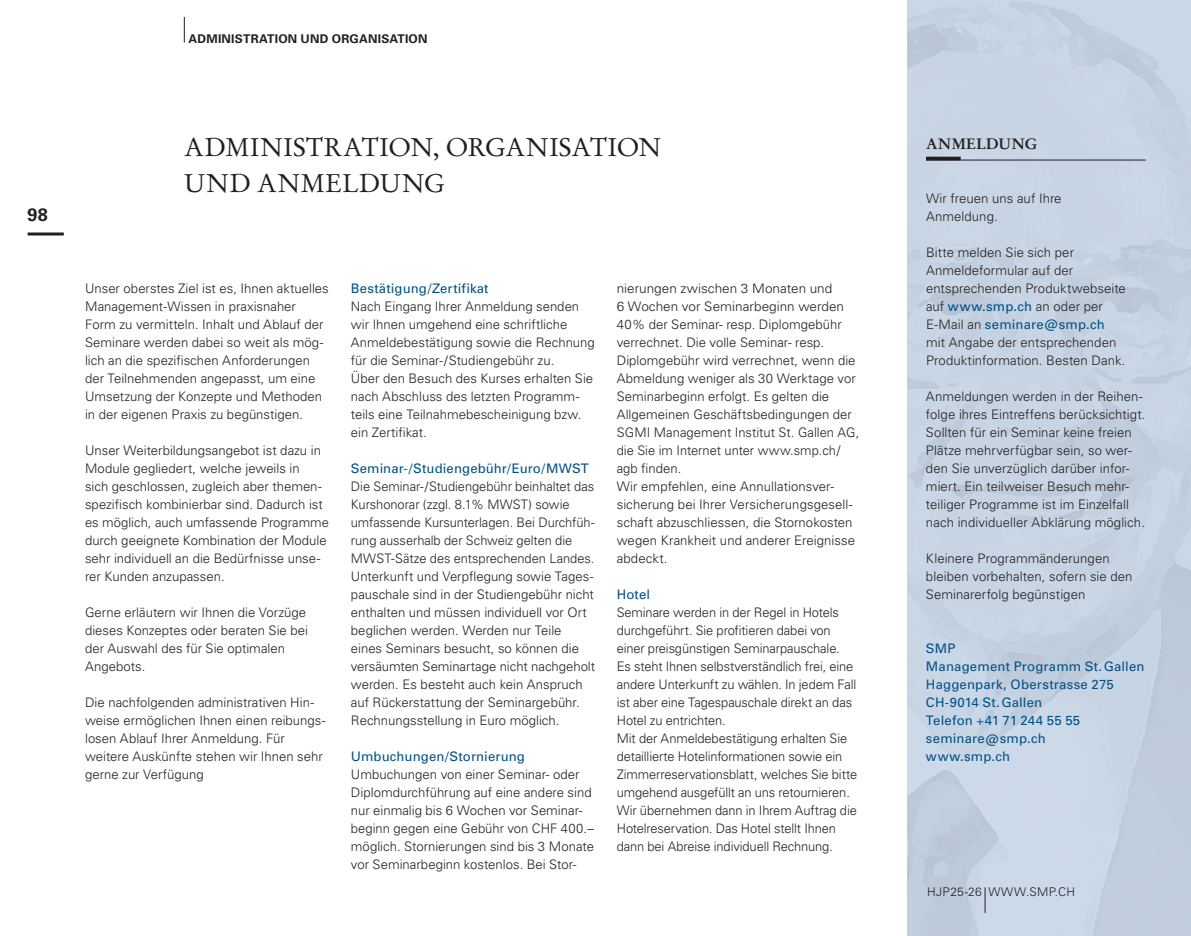
<style>
.page{position:relative;width:1191px;height:936px;background:#fff}
.page>*{position:absolute;margin:0;border:0;box-sizing:border-box;transform-origin:0 0}
.t1{font:25.5px/36px "Stempel Garamond";color:#231f20}
.t2{font:700 18px "Univers";color:#231f20}
.t3{font:700 15px "Stempel Garamond";letter-spacing:.01em;color:#231f20}
.t4{font:300 13.2px/18px "Univers";color:#231f20}
.t5{font:13.2px/18px "Univers";letter-spacing:.01em;color:#005187}
.t6{font:700 12px "Univers";letter-spacing:.02em;color:#231f20}
.t7{font:300 12px "Univers";letter-spacing:.02em;color:#231f20}
.s1{font-weight:400;color:#005187}
</style>
<div class="page">
<div style="left:907px;top:0;width:284px;height:935px;background:#c9d7e8"></div>
<svg style="left:184px;top:17px;width:1px;height:26px"></svg>
<hr style="left:28px;top:232px;width:36px;height:3px;background:#231f20">
<hr style="left:926px;top:160px;width:219px;height:1px;background:#231f20">
<hr style="left:926px;top:157px;width:34px;height:3px;background:#231f20">
<svg style="left:984px;top:887px;width:1px;height:25px"></svg>
<h2 class="t2" style="left:28px;top:204px;width:22px">98</h2>
<p class="t6" style="left:189px;top:31px;width:37px">ADMINIS</p>
<p class="t6" style="left:243px;top:31px;width:40px">TRATION</p>
<p class="t6" style="left:301px;top:31px;width:68px">UND ORGANISA</p>
<p class="t6" style="left:397px;top:31px;width:16px">TION</p>
<h1 class="t1" style="left:184px;top:129px;width:478px">ADMINISTRATION, ORGANISATION<br>UND ANMELDUNG</h1>
<p class="t4" style="left:85px;top:279px;width:245px">Unser oberstes Ziel ist es, Ihnen aktuelles Management-Wissen in praxisnaher Form zu vermitteln. Inhalt und Ablauf der Seminare werden dabei so weit als mög&shy;lich an die spezifischen Anforderungen der Teilnehmenden angepasst, um eine Umsetzung der Konzepte und Methoden in der eigenen Praxis zu begünstigen.</p>
<p class="t4" style="left:85px;top:441px;width:245px">Unser Weiterbildungsangebot ist dazu in Module gegliedert, welche jeweils in<br>sich geschlossen, zugleich aber themen&shy;spezifisch kombinierbar sind. Dadurch ist es möglich, auch umfassende Programme durch geeignete Kombination der Module sehr individuell an die Bedürfnisse unse&shy;rer Kunden anzupassen.</p>
<p class="t4" style="left:85px;top:603px;width:224px">Gerne erläutern wir Ihnen die Vorzüge dieses Konzeptes oder beraten Sie bei der Auswahl des für Sie optimalen<br>Angebots.</p>
<p class="t4" style="left:85px;top:693px;width:242px">Die nachfolgenden administrativen Hin&shy;weise ermöglichen Ihnen einen reibungs&shy;losen Ablauf Ihrer Anmeldung. Für weitere Auskünfte stehen wir Ihnen sehr gerne zur Verfügung</p>
<p class="t5" style="left:351px;top:279px;width:139px">Bestätigung/Zertifikat</p>
<p class="t4" style="left:351px;top:297px;width:245px">Nach Eingang Ihrer Anmeldung senden wir Ihnen umgehend eine schriftliche Anmeldebestätigung sowie die Rechnung für die Seminar-/Studiengebühr zu.<br>Über den Besuch des Kurses erhalten Sie nach Abschluss des letzten Programm&shy;teils eine Teilnahmebescheinigung bzw. ein Zertifikat.</p>
<p class="t5" style="left:351px;top:459px;width:240px">Seminar-/Studiengebühr/Euro/MWST</p>
<p class="t4" style="left:351px;top:477px;width:246px">Die Seminar-/Studiengebühr beinhaltet das Kurshonorar (zzgl. 8.1% MWST) sowie umfassende Kursunterlagen. Bei Durchfüh&shy;rung ausserhalb der Schweiz gelten die MWST-Sätze des entsprechenden Landes.<br>Unterkunft und Verpflegung sowie Tages&shy;pauschale sind in der Studiengebühr nicht enthalten und müssen individuell vor Ort beglichen werden. Werden nur Teile eines Seminars besucht, so können die versäumten Seminartage nicht nachgeholt werden. Es besteht auch kein Anspruch auf Rückerstattung der Seminargebühr.<br>Rechnungsstellung in Euro möglich.</p>
<p class="t5" style="left:351px;top:747px;width:175px">Umbuchungen/Stornierung</p>
<p class="t4" style="left:351px;top:765px;width:245px">Umbuchungen von einer Seminar- oder Diplomdurchführung auf eine andere sind nur einmalig bis 6 Wochen vor Seminar&shy;beginn gegen eine Gebühr von CHF 400.– möglich. Stornierungen sind bis 3 Monate vor Seminarbeginn kostenlos. Bei Stor-</p>
<p class="t4" style="left:617px;top:279px;width:244px">nierungen zwischen 3 Monaten und<br>6 Wochen vor Seminarbeginn werden 40% der Seminar- resp. Diplomgebühr verrechnet. Die volle Seminar- resp.<br>Diplomgebühr wird verrechnet, wenn die Abmeldung weniger als 30 Werktage vor Seminarbeginn erfolgt. Es gelten die Allgemeinen Geschäftsbedingungen der SGMI Management Institut St. Gallen AG, die Sie im Internet unter www.smp.ch/ agb finden.<br>Wir empfehlen, eine Annullationsver&shy;sicherung bei Ihrer Versicherungsgesell&shy;schaft abzuschliessen, die Stornokosten wegen Krankheit und anderer Ereignisse abdeckt.</p>
<p class="t5" style="left:617px;top:585px;width:35px">Hotel</p>
<p class="t4" style="left:617px;top:603px;width:242px">Seminare werden in der Regel in Hotels durchgeführt. Sie profitieren dabei von einer preisgünstigen Seminarpauschale.<br>Es steht Ihnen selbstverständlich frei, eine andere Unterkunft zu wählen. In jedem Fall ist aber eine Tagespauschale direkt an das Hotel zu entrichten.<br>Mit der Anmeldebestätigung erhalten Sie detaillierte Hotelinformationen sowie ein Zimmerreservationsblatt, welches Sie bitte umgehend ausgefüllt an uns retournieren.<br>Wir übernehmen dann in Ihrem Auftrag die Hotelreservation. Das Hotel stellt Ihnen dann bei Abreise individuell Rechnung.</p>
<p class="t3" style="left:926px;top:134px;width:113px">ANMELDUNG</p>
<p class="t4" style="left:926px;top:189px;width:137px">Wir freuen uns auf Ihre<br>Anmeldung.</p>
<p class="t4" style="left:926px;top:243px;width:201px">Bitte melden Sie sich per<br>Anmeldeformular auf der entsprechenden Produktwebseite auf <span class="s1">www.smp.ch</span> an oder per<br>E-Mail an <span class="s1">seminare@smp.ch </span>mit Angabe der entsprechenden<br>Produktinformation. Besten Dank.</p>
<p class="t4" style="left:926px;top:387px;width:221px">Anmeldungen werden in der Reihen&shy;folge ihres Eintreffens berücksichtigt.<br>Sollten für ein Seminar keine freien Plätze mehrverfügbar sein, so wer&shy;den Sie unverzüglich darüber infor&shy;miert. Ein teilweiser Besuch mehr&shy;teiliger Programme ist im Einzelfall nach individueller Abklärung möglich.</p>
<p class="t4" style="left:926px;top:549px;width:208px">Kleinere Programmänderungen bleiben vorbehalten, sofern sie den<br>Seminarerfolg begünstigen</p>
<p class="t5" style="left:926px;top:639px;width:220px">SMP<br>Management Programm St.Gallen<br>Haggenpark, Oberstrasse 275<br>CH-9014 St.Gallen<br>Telefon +41 71 244 55 55 seminare@smp.ch<br>www.smp.ch</p>
<p class="t7" style="left:927px;top:884px;width:149px">HJP25-26 WWW.SMP.CH</p>
</div>
